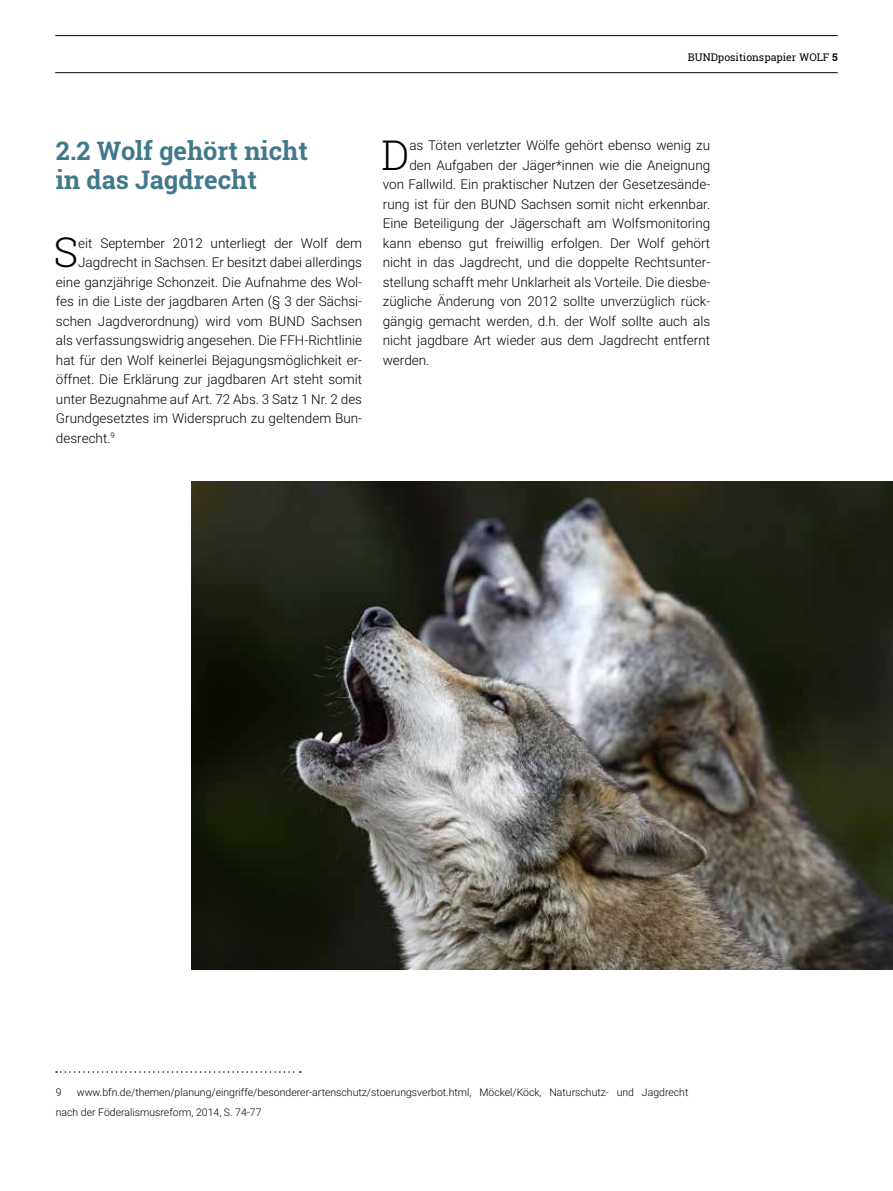
<style>
.page{position:relative;width:893px;height:1191px;background:#fff}
.page>*{position:absolute;margin:0;border:0;box-sizing:border-box;transform-origin:0 0}
.t1{font:300 40.95px "Roboto Slab";color:#000}
.t2{font:700 25.5px/29.2px "Roboto Slab";color:#41798b}
.t3{font:300 13.5px "Roboto";color:#000}
.t4{font:300 10.5px/19.5px "Roboto";color:#000}
.t5{font:10.5px "Roboto Slab";color:#000}
.s1{font-weight:700}
</style>
<div class="page">
<svg style="left:56px;top:1071px;width:245px;height:1px"></svg>
<img style="left:191px;top:482px;width:702px;height:487px">
<hr style="left:55px;top:72px;width:783px;height:1px;background:#000">
<hr style="left:55px;top:35px;width:783px;height:1px;background:#000">
<p class="t5" style="left:688px;top:50px;width:151px">BUNDpositionspapier WOLF <span class="s1">5</span></p>
<h2 class="t2" style="left:56px;top:136px;width:253px">2.2 Wolf gehört nicht in das Jagdrecht</h2>
<h1 class="t1" style="left:54px;top:224px;width:26px">S</h1>
<p class="t3" style="left:78px;top:233px;width:285px">eit September 2012 unterliegt der Wolf dem</p>
<p class="t3" style="left:78px;top:253px;width:285px">Jagdrecht in Sachsen. Er besitzt dabei allerdings</p>
<p class="t3" style="left:56px;top:272px;width:308px">eine ganzjährige Schonzeit. Die Aufnahme des Wol-</p>
<p class="t3" style="left:56px;top:292px;width:308px">fes in die Liste der jagdbaren Arten (§ 3 der Sächsi-</p>
<p class="t3" style="left:56px;top:311px;width:308px">schen Jagdverordnung) wird vom BUND Sachsen</p>
<p class="t3" style="left:56px;top:331px;width:308px">als verfassungswidrig angesehen. Die FFH-Richtlinie</p>
<p class="t3" style="left:56px;top:350px;width:308px">hat für den Wolf keinerlei Bejagungsmöglichkeit er-</p>
<p class="t3" style="left:56px;top:370px;width:308px">öffnet. Die Erklärung zur jagdbaren Art steht somit</p>
<p class="t3" style="left:56px;top:389px;width:308px">unter Bezugnahme auf Art. 72 Abs. 3 Satz 1 Nr. 2 des</p>
<p class="t3" style="left:56px;top:409px;width:308px">Grundgesetztes im Widerspruch zu geltendem Bun-</p>
<p class="t3" style="left:56px;top:428px;width:60px">desrecht.<sup>9</sup></p>
<h1 class="t1" style="left:381px;top:127px;width:29px">D</h1>
<p class="t3" style="left:409px;top:136px;width:302px">as Töten verletzter Wölfe gehört ebenso wenig zu</p>
<p class="t3" style="left:409px;top:155px;width:302px">den Aufgaben der Jäger*innen wie die Aneignung</p>
<p class="t3" style="left:383px;top:175px;width:329px">von Fallwild. Ein praktischer Nutzen der Gesetzesände-</p>
<p class="t3" style="left:383px;top:194px;width:329px">rung ist für den BUND Sachsen somit nicht erkennbar.</p>
<p class="t3" style="left:383px;top:214px;width:329px">Eine Beteiligung der Jägerschaft am Wolfsmonitoring</p>
<p class="t3" style="left:383px;top:233px;width:329px">kann ebenso gut freiwillig erfolgen. Der Wolf gehört</p>
<p class="t3" style="left:383px;top:253px;width:329px">nicht in das Jagdrecht, und die doppelte Rechtsunter-</p>
<p class="t3" style="left:383px;top:272px;width:329px">stellung schafft mehr Unklarheit als Vorteile. Die diesbe-</p>
<p class="t3" style="left:383px;top:292px;width:329px">zügliche Änderung von 2012 sollte unverzüglich rück-</p>
<p class="t3" style="left:383px;top:311px;width:329px">gängig gemacht werden, d.h. der Wolf sollte auch als</p>
<p class="t3" style="left:383px;top:331px;width:329px">nicht jagdbare Art wieder aus dem Jagdrecht entfernt</p>
<p class="t3" style="left:383px;top:350px;width:48px">werden.</p>
<p class="t4" style="left:56px;top:1082px;width:634px;text-indent:21px">www.bfn.de/themen/planung/eingriffe/besonderer-artenschutz/stoerungsverbot.html, Möckel/Köck, Naturschutz- und Jagdrecht nach der Föderalismusreform, 2014, S. 74-77</p>
<p class="t4" style="left:56px;top:1082px;width:7px">9</p>
</div>
